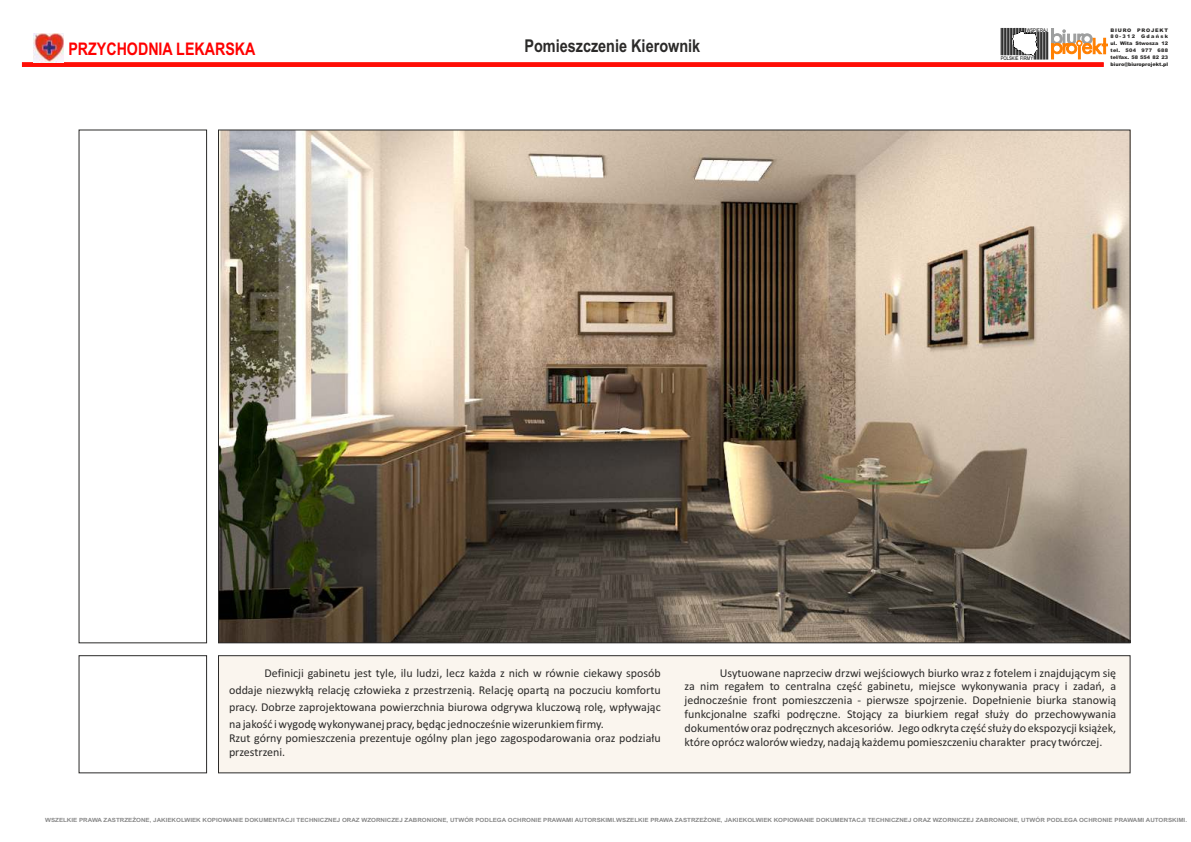
<style>
.page{position:relative;width:1191px;height:842px;background:#fff}
.page>*{position:absolute;margin:0;border:0;box-sizing:border-box;transform-origin:0 0}
.t1{font:700 17.6px "Arial Narrow";color:#2b2a29}
.t2{font:700 17.4px "Arial Narrow";color:#f00}
.t3{font:12px/13.8px "Calibri";color:#2b2a29;text-align:justify}
.t4{font:700 5.7px "Arial";color:#898989;scale:1.09 1}
.t5{font:5.1px "Arial Narrow";color:#000}
.t6{font:900 4.9px/6.9px "Arial";color:#2b2a29;text-align:justify}
.t7{font:900 4.9px/6.9px "Arial";letter-spacing:.155em;color:#2b2a29}
</style>
<div class="page">
<img style="left:220px;top:131px;width:908px;height:510px">
<svg style="left:22px;top:28px;width:1086px;height:39px"></svg>
<img style="left:34px;top:33px;width:29px;height:29px">
<div style="left:79px;top:129px;width:128px;height:514px;border:1px solid #2b2a29"></div>
<div style="left:218px;top:655px;width:913px;height:119px;background:#faf5ee"></div>
<div style="left:79px;top:655px;width:128px;height:118px;border:1px solid #2b2a29"></div>
<h2 class="t2" style="left:68px;top:43px;width:188px">PRZYCHODNIA LEKARSKA</h2>
<h1 class="t1" style="left:524px;top:39px;width:177px">Pomieszczenie Kierownik</h1>
<p class="t5" style="left:1026px;top:28px;width:23px">WSPIERAJ</p>
<p class="t5" style="left:1000px;top:56px;width:34px">POLSKIE FIRMY</p>
<p class="t7" style="left:1110px;top:27px;width:59px">BIURO PROJEKT<br>80-312</p>
<p class="t6" style="left:1110px;top:34px;width:59px;text-indent:31px">Gdańsk ul. Wita Stwosza 12 tel. 504 977 688 tel/fax. 58 554 82 23 biuro@biuroprojekt.pl</p>
<p class="t3" style="left:229px;top:665px;width:433px;line-height:17.1px;text-indent:35px">Definicji gabinetu jest tyle, ilu ludzi, lecz każda z nich w równie ciekawy sposób oddaje niezwykłą relację człowieka z przestrzenią. Relację opartą na poczuciu komfortu pracy. Dobrze zaprojektowana powierzchnia biurowa odgrywa kluczową rolę, wpływając na jakość i wygodę wykonywanej pracy, będąc jednocześnie wizerunkiem firmy.</p>
<p class="t3" style="left:229px;top:732px;width:433px">Rzut górny pomieszczenia prezentuje ogólny plan jego zagospodarowania oraz podziału przestrzeni.</p>
<p class="t3" style="left:684px;top:667px;width:433px;text-indent:35px">Usytuowane naprzeciw drzwi wejściowych biurko wraz z fotelem i znajdującym się za nim regałem to centralna część gabinetu, miejsce wykonywania pracy i zadań, a jednocześnie front pomieszczenia - pierwsze spojrzenie. Dopełnienie biurka stanowią funkcjonalne szafki podręczne. Stojący za biurkiem regał służy do przechowywania dokumentów oraz podręcznych akcesoriów. Jego odkryta część służy do ekspozycji książek, które oprócz walorów wiedzy, nadają każdemu pomieszczeniu charakter pracy twórczej.</p>
<p class="t4" style="left:45px;top:818px;width:1049px">WSZELKIE PRAWA ZASTRZEŻONE, JAKIEKOLWIEK KOPIOWANIE DOKUMENTACJI TECHNICZNEJ ORAZ WZORNICZEJ ZABRONIONE, UTWÓR PODLEGA OCHRONIE PRAWAMI AUTORSKIMI.WSZELKIE PRAWA ZASTRZEŻONE, JAKIEKOLWIEK KOPIOWANIE DOKUMENTACJI TECHNICZNEJ ORAZ WZORNICZEJ ZABRONIONE, UTWÓR PODLEGA OCHRONIE PRAWAMI AUTORSKIMI.</p>
</div>
